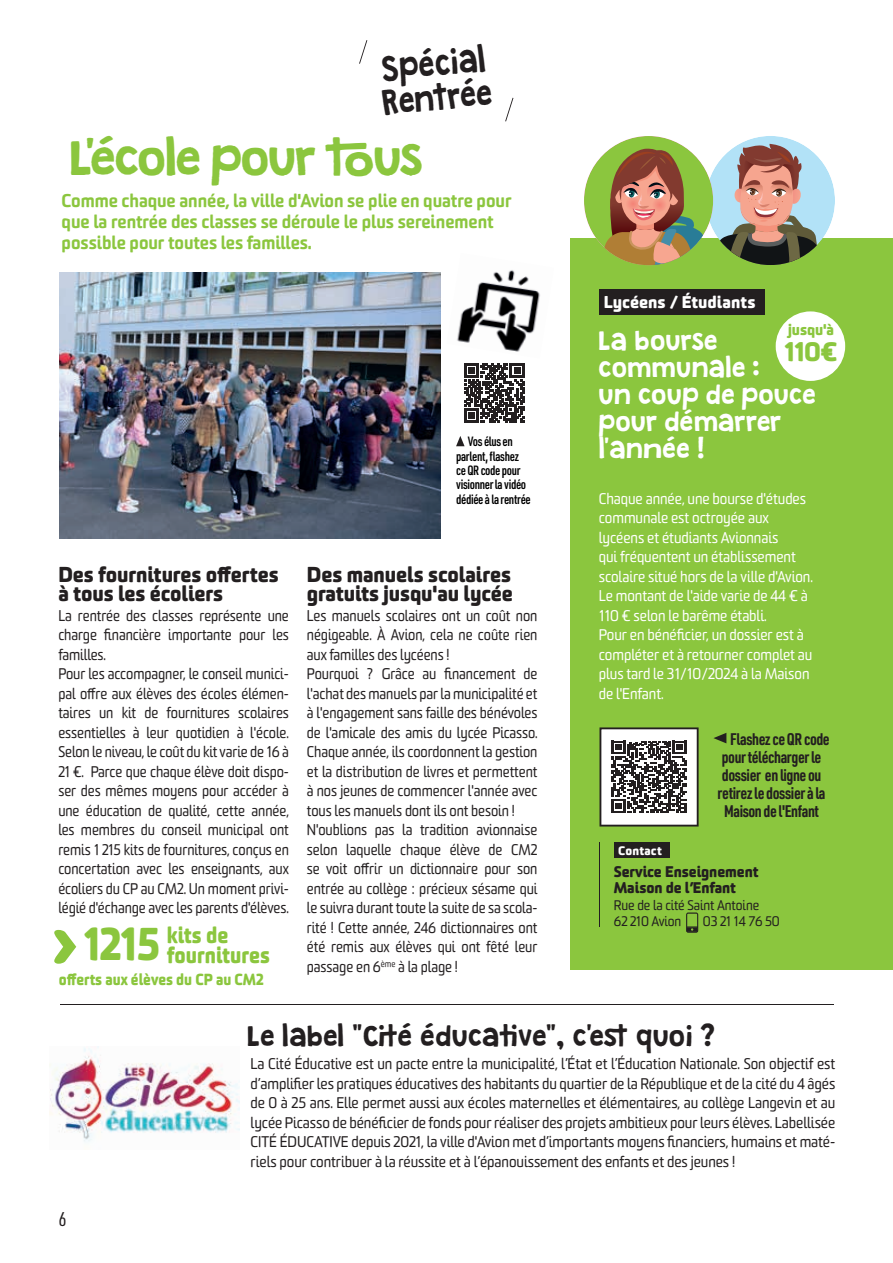
<style>
.page{position:relative;width:893px;height:1263px;background:#fff}
.page>*{position:absolute;margin:0;border:0;box-sizing:border-box;transform-origin:0 0}
.t1{font:800 44.7px "Sommet Rounded";color:#8bc63e;scale:.9 1}
.t2{font:43.5px "Granstander Clean";letter-spacing:-.05em;color:#8bc63e}
.t3{font:31.2px/34px "Granstander Clean";color:#231f20;scale:.87 1}
.t4{font:800 25.95px "Sommet Rounded";color:#8bc63e;scale:.96 1}
.t5{font:25.5px "Granstander Clean";letter-spacing:-.005em;color:#231f20;scale:.96 1}
.t6{font:24px/27px "Granstander Clean";letter-spacing:-.005em;color:#fff;scale:.96 1}
.t7{font:800 22.05px/19.5px "Sommet Rounded";color:#8bc63e;scale:.9 1}
.t8{font:800 21px/19.5px "Sommet Rounded";letter-spacing:-.005em;color:#231f20;scale:.96 1}
.t9{font:19.5px "URWDIN Cond";color:#231f20}
.t10{font:900 18px/21px "Sommet Rounded";letter-spacing:-.005em;color:#8bc63e;scale:.96 1}
.t11{font:700 16.5px "URWDIN Cond";letter-spacing:-.025em;color:#231f20;scale:.96 1}
.t12{font:800 16.5px "Sommet Rounded";letter-spacing:-.005em;color:#fff}
.t13{font:800 15.6px "Sommet Rounded";color:#8bc63e;scale:.9 1}
.t14{font:15px/19.5px "Sommet Rounded";letter-spacing:-.005em;color:#231f20;scale:.92 1}
.t15{font:15px/19.5px "Sommet Rounded";letter-spacing:-.005em;color:#231f20;text-align:justify;scale:.96 1}
.t16{font:15px/19.5px "Sommet Rounded";letter-spacing:-.005em;color:#fff;scale:.96 1}
.t17{font:800 15px/16.5px "Sommet Rounded";letter-spacing:-.005em;color:#231f20;scale:.96 1}
.t18{font:800 15px "Sommet Rounded";letter-spacing:-.005em;color:#8bc63e;scale:.96 1}
.t19{font:13.5px/16.5px "Sommet Rounded";letter-spacing:-.005em;color:#231f20;scale:.96 1}
.t20{font:600 13.2px/14.4px "URWDIN Cond";letter-spacing:-.025em;color:#000;scale:.96 1}
.t21{font:800 12px "Sommet Rounded";letter-spacing:.015em;color:#fff}
</style>
<div class="page">
<img style="left:59px;top:273px;width:382px;height:265px">
<div style="left:570px;top:238px;width:323px;height:731px;background:#8bc63e"></div>
<div style="left:599px;top:289px;width:166px;height:26px;background:#231f20"></div>
<svg style="left:599px;top:727px;width:100px;height:99px;background:#a3a2a1"></svg>
<svg style="left:713px;top:733px;width:13px;height:10px"></svg>
<img style="left:50px;top:1046px;width:189px;height:96px">
<svg style="left:686px;top:912px;width:12px;height:21px"></svg>
<svg style="left:687px;top:927px;width:10px;height:5px"></svg>
<div style="left:614px;top:843px;width:55px;height:15px;background:#231f20"></div>
<hr style="left:599px;top:843px;width:1px;height:84px;background:#231f20">
<div style="left:706px;top:136px;width:129px;height:129px;background:#b2e2f7;border-radius:50%"></div>
<div style="left:584px;top:136px;width:129px;height:129px;background:#8bc63e;border-radius:50%"></div>
<svg style="left:599px;top:144px;width:225px;height:121px"></svg>
<hr style="left:60px;top:1004px;width:773px;height:1px;background:#231f20">
<svg style="left:359px;top:40px;width:8px;height:24px"></svg>
<svg style="left:505px;top:98px;width:8px;height:23px"></svg>
<svg style="left:54px;top:930px;width:22px;height:34px"></svg>
<div style="left:776px;top:311px;width:69px;height:70px;background:#fff;border-radius:50%"></div>
<img style="left:457px;top:270px;width:83px;height:82px">
<svg style="left:464px;top:363px;width:60px;height:60px"></svg>
<svg style="left:456px;top:436px;width:9px;height:10px"></svg>
<h3 class="t3" style="left:377px;top:54px;width:128px;rotate:-6deg">Spécial<br>Rentrée</h3>
<h2 class="t2" style="left:70px;top:134px;width:356px">L'école pour tous</h2>
<p class="t10" style="left:62px;top:189px;width:470px">Comme chaque année, la ville d'Avion se plie en quatre pour que la rentrée des classes se déroule le plus sereinement possible pour toutes les familles.</p>
<p class="t20" style="left:456px;top:434px;width:79px;text-indent:12px">Vos élus en parlent, flashez ce QR code pour visionner la vidéo dédiée à la rentrée</p>
<h3 class="t8" style="left:58px;top:564px;width:231px">Des fournitures offertes à tous les écoliers</h3>
<p class="t14" style="left:58px;top:606px;width:252px">La rentrée des classes représente une charge financière importante pour les familles.<br>Pour les accompagner, le conseil munici&shy;pal offre aux élèves des écoles élémen&shy;taires un kit de fournitures scolaires essentielles à leur quotidien à l'école.<br>Selon le niveau, le coût du kit varie de 16 à 21 €. Parce que chaque élève doit dispo&shy;ser des mêmes moyens pour accéder à une éducation de qualité, cette année, les membres du conseil municipal ont remis 1 215 kits de fournitures, conçus en concertation avec les enseignants, aux écoliers du CP au CM2. Un moment privi&shy;légié d'échange avec les parents d'élèves.</p>
<h3 class="t7" style="left:167px;top:924px;width:116px">kits de fournitures</h3>
<h1 class="t1" style="left:84px;top:914px;width:87px">1215</h1>
<p class="t13" style="left:59px;top:969px;width:229px">offerts aux élèves du CP au CM2</p>
<h3 class="t8" style="left:307px;top:564px;width:216px">Des manuels scolaires gratuits jusqu'au lycée</h3>
<p class="t14" style="left:307px;top:606px;width:252px">Les manuels scolaires ont un coût non négigeable. À Avion, cela ne coûte rien aux familles des lycéens !<br>Pourquoi ? Grâce au financement de l'achat des manuels par la municipalité et à l'engagement sans faille des bénévoles de l'amicale des amis du lycée Picasso.<br>Chaque année, ils coordonnent la gestion et la distribution de livres et permettent à nos jeunes de commencer l'année avec tous les manuels dont ils ont besoin !<br>N'oublions pas la tradition avionnaise selon laquelle chaque élève de CM2 se voit offrir un dictionnaire pour son entrée au collège : précieux sésame qui le suivra durant toute la suite de sa scola&shy;rité ! Cette année, 246 dictionnaires ont été remis aux élèves qui ont fêté leur passage en 6<sup>ème</sup> à la plage !</p>
<p class="t12" style="left:604px;top:291px;width:153px">Lycéens / Étudiants</p>
<p class="t18" style="left:788px;top:320px;width:49px">jusqu'à</p>
<h3 class="t4" style="left:785px;top:334px;width:57px">110€</h3>
<h3 class="t6" style="left:599px;top:328px;width:228px">La bourse communale :<br>un coup de pouce pour démarrer l'année !</h3>
<p class="t16" style="left:599px;top:489px;width:225px">Chaque année, une bourse d'études communale est octroyée aux lycéens et étudiants Avionnais<br>qui fréquentent un établissement scolaire situé hors de la ville d'Avion.<br>Le montant de l'aide varie de 44 € à<br>110 € selon le barême établi.<br>Pour en bénéficier, un dossier est à compléter et à retourner complet au plus tard le 31/10/2024 à la Maison de l'Enfant.</p>
<p class="t21" style="left:618px;top:842px;width:45px">Contact</p>
<p class="t11" style="left:730px;top:727px;width:105px">Flashez ce QR code</p>
<p class="t11" style="left:722px;top:745px;width:105px">pour télécharger le</p>
<p class="t11" style="left:722px;top:763px;width:105px">dossier en ligne ou</p>
<p class="t11" style="left:718px;top:781px;width:114px">retirez le dossier à la</p>
<p class="t11" style="left:724px;top:799px;width:100px">Maison de l'Enfant</p>
<p class="t17" style="left:614px;top:862px;width:152px">Service Enseignement<br>Maison de l’Enfant</p>
<p class="t19" style="left:614px;top:897px;width:153px">Rue de la cité Saint Antoine<br>62 210 Avion</p>
<p class="t19" style="left:703px;top:913px;width:82px">03 21 14 76 50</p>
<h3 class="t5" style="left:248px;top:1022px;width:489px">Le label "Cité éducative", c'est quoi ?</h3>
<h3 class="t9" style="left:59px;top:1206px;width:10px">6</h3>
<p class="t15" style="left:251px;top:1054px;width:611px">La Cité Éducative est un pacte entre la municipalité, l’État et l’Éducation Nationale. Son objectif est d’amplifier les pratiques éducatives des habitants du quartier de la République et de la cité du 4 âgés de 0 à 25 ans. Elle permet aussi aux écoles maternelles et élémentaires, au collège Langevin et au lycée Picasso de bénéficier de fonds pour réaliser des projets ambitieux pour leurs élèves. Labellisée CITÉ ÉDUCATIVE depuis 2021, la ville d'Avion met d’importants moyens financiers, humains et maté&shy;riels pour contribuer à la réussite et à l’épanouissement des enfants et des jeunes !</p>
</div>
